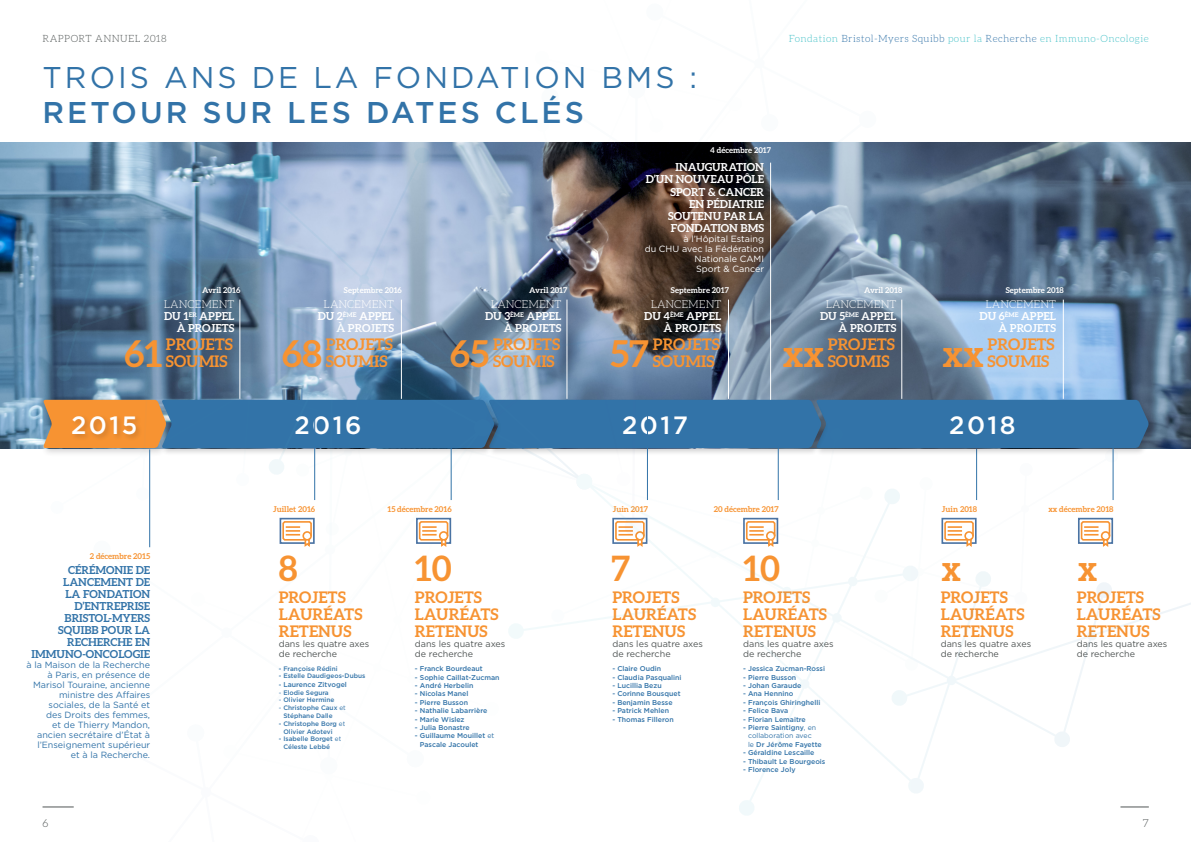
<style>
.page{position:relative;width:1191px;height:842px;background:#fff}
.page>*{position:absolute;margin:0;border:0;box-sizing:border-box;transform-origin:0 0}
.t1{font:700 37px "Aleo";color:#f79332}
.t2{font:700 35px "Aleo";color:#f79332}
.t3{font:30px "Gotham HTF";letter-spacing:.1em;color:#3273a8}
.t4{font:500 30px "Gotham HTF";letter-spacing:.1em;color:#3273a8}
.t5{font:500 25px "Gotham HTF";letter-spacing:.1em;color:#fff}
.t6{font:700 16px/17px "Aleo";color:#f79332}
.t7{font:700 11px/12px "Aleo";color:#fff;text-align:right}
.t8{font:700 11px/12px "Aleo";color:#3273a8;text-align:right}
.t9{font:300 11px "Aleo";color:#515655}
.t10{font:300 10px "Aleo";letter-spacing:.045em;color:#47c2c8}
.t11{font:300 10px "Aleo";letter-spacing:.045em;color:#515655}
.t12{font:9px/10px "Gotham HTF";color:#3273a8;text-align:right}
.t13{font:9px/10px "Gotham HTF";color:#515655}
.t14{font:9px/10px "Gotham HTF";color:#fff;text-align:right}
.t15{font:700 8px "Aleo";color:#f79332}
.t16{font:700 8px "Aleo";color:#fff}
.t17{font:500 7px/8.4px "Gotham HTF";color:#3273a8}
.t18{font:500 6.5px/7.8px "Gotham HTF";color:#3273a8}
.s1{color:#3273a8}
.s2{font-weight:300}
.s3{font-size:6.5px}
.s4{font-weight:400}
</style>
<div class="page">
<hr style="left:43px;top:807px;width:31px;height:1px;background:#515655">
<img style="left:0;top:142px;width:1191px;height:306px">
<div style="left:815px;top:398px;width:341px;height:58px;background:#231f20;opacity:.2"></div>
<div style="left:876px;top:400px;width:273px;height:48px;background:#3273a8"></div>
<hr style="left:901px;top:300px;width:1px;height:99px;background:#fff">
<hr style="left:1063px;top:300px;width:1px;height:99px;background:#fff">
<hr style="left:1112px;top:401px;width:1px;height:99px;background:#3273a8">
<svg style="left:473px;top:142px;width:403px;height:286px;background:#5b6b7b"></svg>
<svg style="left:149px;top:490px;width:303px;height:46px"></svg>
<svg style="left:661px;top:428px;width:457px;height:46px"></svg>
<img style="left:0;top:147px;width:661px;height:343px">
<svg style="left:507px;top:474px;width:684px;height:341px"></svg>
<h3 class="t11" style="left:43px;top:33px;width:126px">RAPPORT ANNUEL 2018</h3>
<h3 class="t3" style="left:43px;top:60px;width:656px">TROIS ANS DE LA FONDATION BMS :</h3>
<h3 class="t4" style="left:43px;top:95px;width:543px">RETOUR SUR LES DATES CLÉS</h3>
<p class="t16" style="left:710px;top:146px;width:62px">4 décembre 2017</p>
<h3 class="t7" style="left:646px;top:161px;width:120px">INAUGURATION<br>D’UN NOUVEAU PÔLE<br>SPORT &amp; CANCER<br>EN PÉDIATRIE<br>SOUTENU PAR LA<br>FONDATION BMS</h3>
<p class="t14" style="left:645px;top:233px;width:121px">à l’Hôpital Estaing<br>du CHU avec la Fédération<br>Nationale CAMI<br>Sport &amp; Cancer</p>
<h3 class="t10" style="left:788px;top:33px;width:361px">Fondation <span class="s1">Bristol-Myers Squibb</span> pour la <span class="s1">Recherche</span> en Immuno-Oncologie</h3>
<p class="t16" style="left:202px;top:285px;width:40px">Avril 2016</p>
<p class="t16" style="left:344px;top:285px;width:60px">Septembre 2016</p>
<p class="t16" style="left:529px;top:285px;width:40px">Avril 2017</p>
<p class="t16" style="left:671px;top:285px;width:60px">Septembre 2017</p>
<p class="t16" style="left:864px;top:285px;width:40px">Avril 2018</p>
<p class="t16" style="left:1005px;top:285px;width:59px">Septembre 2018</p>
<h3 class="t7" style="left:164px;top:298px;width:72px"><span class="s2">LANCEMENT<br></span>DU 1<sup>ER</sup> APPEL<br>À PROJETS</h3>
<h3 class="t6" style="left:166px;top:336px;width:69px">PROJETS</h3>
<h1 class="t1" style="left:124px;top:333px;width:39px">61</h1>
<h3 class="t6" style="left:166px;top:353px;width:63px">SOUMIS</h3>
<h3 class="t7" style="left:318px;top:298px;width:78px"><span class="s2">LANCEMENT<br></span>DU 2<sup>ÈME</sup> APPEL<br>À PROJETS</h3>
<h3 class="t6" style="left:326px;top:336px;width:69px">PROJETS</h3>
<h1 class="t1" style="left:282px;top:333px;width:41px">68</h1>
<h3 class="t6" style="left:326px;top:353px;width:63px">SOUMIS</h3>
<h3 class="t7" style="left:485px;top:298px;width:78px"><span class="s2">LANCEMENT<br></span>DU 3<sup>ÈME</sup> APPEL<br>À PROJETS</h3>
<h3 class="t6" style="left:493px;top:336px;width:69px">PROJETS</h3>
<h1 class="t1" style="left:450px;top:333px;width:41px">65</h1>
<h3 class="t6" style="left:493px;top:353px;width:63px">SOUMIS</h3>
<h3 class="t7" style="left:644px;top:298px;width:78px"><span class="s2">LANCEMENT<br></span>DU 4<sup>ÈME</sup> APPEL<br>À PROJETS</h3>
<h3 class="t6" style="left:653px;top:336px;width:69px">PROJETS</h3>
<h1 class="t1" style="left:610px;top:333px;width:40px">57</h1>
<h3 class="t6" style="left:653px;top:353px;width:63px">SOUMIS</h3>
<h3 class="t7" style="left:820px;top:298px;width:78px"><span class="s2">LANCEMENT<br></span>DU 5<sup>ÈME</sup> APPEL<br>À PROJETS</h3>
<h3 class="t6" style="left:828px;top:336px;width:69px">PROJETS</h3>
<h1 class="t1" style="left:782px;top:333px;width:43px">xx</h1>
<h3 class="t6" style="left:828px;top:353px;width:63px">SOUMIS</h3>
<h3 class="t7" style="left:979px;top:298px;width:78px"><span class="s2">LANCEMENT<br></span>DU 6<sup>ÈME</sup> APPEL<br>À PROJETS</h3>
<h3 class="t6" style="left:987px;top:336px;width:69px">PROJETS</h3>
<h1 class="t1" style="left:942px;top:333px;width:43px">xx</h1>
<h3 class="t6" style="left:987px;top:353px;width:63px">SOUMIS</h3>
<h3 class="t5" style="left:71px;top:411px;width:68px">2015</h3>
<h3 class="t5" style="left:294px;top:411px;width:69px">2016</h3>
<h3 class="t5" style="left:622px;top:411px;width:67px">2017</h3>
<h3 class="t5" style="left:949px;top:411px;width:68px">2018</h3>
<p class="t15" style="left:273px;top:505px;width:44px">Juillet 2016</p>
<p class="t15" style="left:387px;top:505px;width:66px">15 décembre 2016</p>
<p class="t15" style="left:613px;top:505px;width:37px">Juin 2017</p>
<p class="t15" style="left:713px;top:505px;width:67px">20 décembre 2017</p>
<p class="t15" style="left:942px;top:505px;width:37px">Juin 2018</p>
<p class="t15" style="left:1048px;top:505px;width:67px">xx décembre 2018</p>
<p class="t15" style="left:90px;top:552px;width:62px">2 décembre 2015</p>
<h2 class="t2" style="left:611px;top:548px;width:20px">7</h2>
<h2 class="t2" style="left:941px;top:548px;width:21px">x</h2>
<h3 class="t6" style="left:279px;top:589px;width:85px">PROJETS<br>LAURÉATS<br>RETENUS</h3>
<p class="t13" style="left:279px;top:639px;width:92px">dans les quatre axes de recherche</p>
<p class="t18" style="left:279px;top:664px;width:60px">- Françoise Rédini</p>
<p class="t18" style="left:279px;top:672px;width:88px">- Estelle Daudigeos-Dubus</p>
<p class="t17" style="left:279px;top:680px;width:70px"><span class="s3">-</span> Laurence Zitvogel</p>
<p class="t18" style="left:279px;top:688px;width:51px"><span class="s4">-</span> Elodie Segura</p>
<p class="t18" style="left:279px;top:696px;width:57px"><span class="s4">-</span> Olivier Hermine</p>
<p class="t18" style="left:283px;top:704px;width:64px;text-indent:-5px"><span class="s4">-</span> Christophe Caux <span class="s4">et<br></span>Stéphane Dalle</p>
<p class="t18" style="left:283px;top:719px;width:63px;text-indent:-5px">- Christophe Borg <span class="s4">et<br></span>Olivier Adotevi</p>
<p class="t18" style="left:283px;top:735px;width:59px;text-indent:-5px">- Isabelle Borget <span class="s4">et<br></span>Céleste Lebbé</p>
<h2 class="t2" style="left:279px;top:548px;width:20px">8</h2>
<h2 class="t2" style="left:743px;top:548px;width:38px">10</h2>
<h2 class="t2" style="left:1078px;top:548px;width:21px">x</h2>
<h3 class="t6" style="left:415px;top:589px;width:85px">PROJETS<br>LAURÉATS<br>RETENUS</h3>
<p class="t13" style="left:415px;top:639px;width:92px">dans les quatre axes de recherche</p>
<p class="t17" style="left:415px;top:664px;width:69px">- Franck Bourdeaut</p>
<p class="t17" style="left:415px;top:673px;width:86px">- Sophie Caillat-Zucman</p>
<p class="t17" style="left:415px;top:681px;width:60px">- André Herbelin</p>
<p class="t17" style="left:415px;top:690px;width:55px">- Nicolas Manel</p>
<p class="t17" style="left:415px;top:698px;width:55px">- Pierre Busson</p>
<p class="t17" style="left:415px;top:706px;width:74px">- Nathalie Labarrière</p>
<p class="t17" style="left:415px;top:715px;width:51px">- Marie Wislez</p>
<p class="t17" style="left:415px;top:723px;width:56px">- Julia Bonastre</p>
<p class="t17" style="left:420px;top:732px;width:76px;text-indent:-5px">- Guillaume Mouillet <span class="s4">et<br></span>Pascale Jacoulet</p>
<h2 class="t2" style="left:415px;top:548px;width:38px">10</h2>
<h3 class="t8" style="left:32px;top:564px;width:120px">CÉRÉMONIE DE<br>LANCEMENT DE<br>LA FONDATION<br>D’ENTREPRISE<br>BRISTOL-MYERS<br>SQUIBB POUR LA<br>RECHERCHE EN<br>IMMUNO-ONCOLOGIE</h3>
<p class="t12" style="left:27px;top:659px;width:125px">à la Maison de la Recherche à Paris, en présence de<br>Marisol Touraine, ancienne ministre des Affaires sociales, de la Santé et<br>des Droits des femmes,<br>et de Thierry Mandon, ancien secrétaire d’État à l’Enseignement supérieur et à la Recherche.</p>
<h3 class="t6" style="left:612px;top:589px;width:85px">PROJETS<br>LAURÉATS<br>RETENUS</h3>
<p class="t13" style="left:612px;top:639px;width:92px">dans les quatre axes de recherche</p>
<p class="t17" style="left:612px;top:664px;width:50px">- Claire Oudin</p>
<p class="t17" style="left:612px;top:673px;width:71px">- Claudia Pasqualini</p>
<p class="t17" style="left:612px;top:681px;width:51px">- Lucillia Bezu</p>
<p class="t17" style="left:612px;top:690px;width:70px">- Corinne Bousquet</p>
<p class="t17" style="left:612px;top:698px;width:62px">- Benjamin Besse</p>
<p class="t17" style="left:612px;top:706px;width:58px">- Patrick Mehlen</p>
<p class="t17" style="left:612px;top:715px;width:63px">- Thomas Filleron</p>
<h3 class="t6" style="left:743px;top:589px;width:85px">PROJETS<br>LAURÉATS<br>RETENUS</h3>
<p class="t13" style="left:743px;top:639px;width:92px">dans les quatre axes de recherche</p>
<p class="t17" style="left:743px;top:664px;width:83px">- Jessica Zucman-Rossi</p>
<p class="t17" style="left:743px;top:673px;width:55px">- Pierre Busson</p>
<p class="t17" style="left:743px;top:681px;width:60px">- Johan Garaude</p>
<p class="t17" style="left:743px;top:690px;width:52px">- Ana Hennino</p>
<p class="t17" style="left:743px;top:698px;width:79px">- François Ghiringhelli</p>
<p class="t17" style="left:743px;top:706px;width:47px">- Felice Bava</p>
<p class="t17" style="left:743px;top:715px;width:64px">- Florian Lemaitre</p>
<p class="t17" style="left:748px;top:723px;width:75px;text-indent:-5px">- Pierre Saintigny<span class="s4">, en collaboration avec<br>le</span> Dr Jérôme Fayette</p>
<p class="t17" style="left:743px;top:748px;width:73px">- Géraldine Lescaille</p>
<p class="t17" style="left:743px;top:757px;width:84px">- Thibault Le Bourgeois</p>
<p class="t17" style="left:743px;top:765px;width:54px">- Florence Joly</p>
<h3 class="t6" style="left:940px;top:589px;width:85px">PROJETS<br>LAURÉATS<br>RETENUS</h3>
<p class="t13" style="left:940px;top:639px;width:92px">dans les quatre axes de recherche</p>
<h3 class="t6" style="left:1076px;top:589px;width:85px">PROJETS<br>LAURÉATS<br>RETENUS</h3>
<p class="t13" style="left:1076px;top:639px;width:92px">dans les quatre axes de recherche</p>
<h3 class="t9" style="left:43px;top:817px;width:7px">6</h3>
<h3 class="t9" style="left:1142px;top:817px;width:8px">7</h3>
</div>
